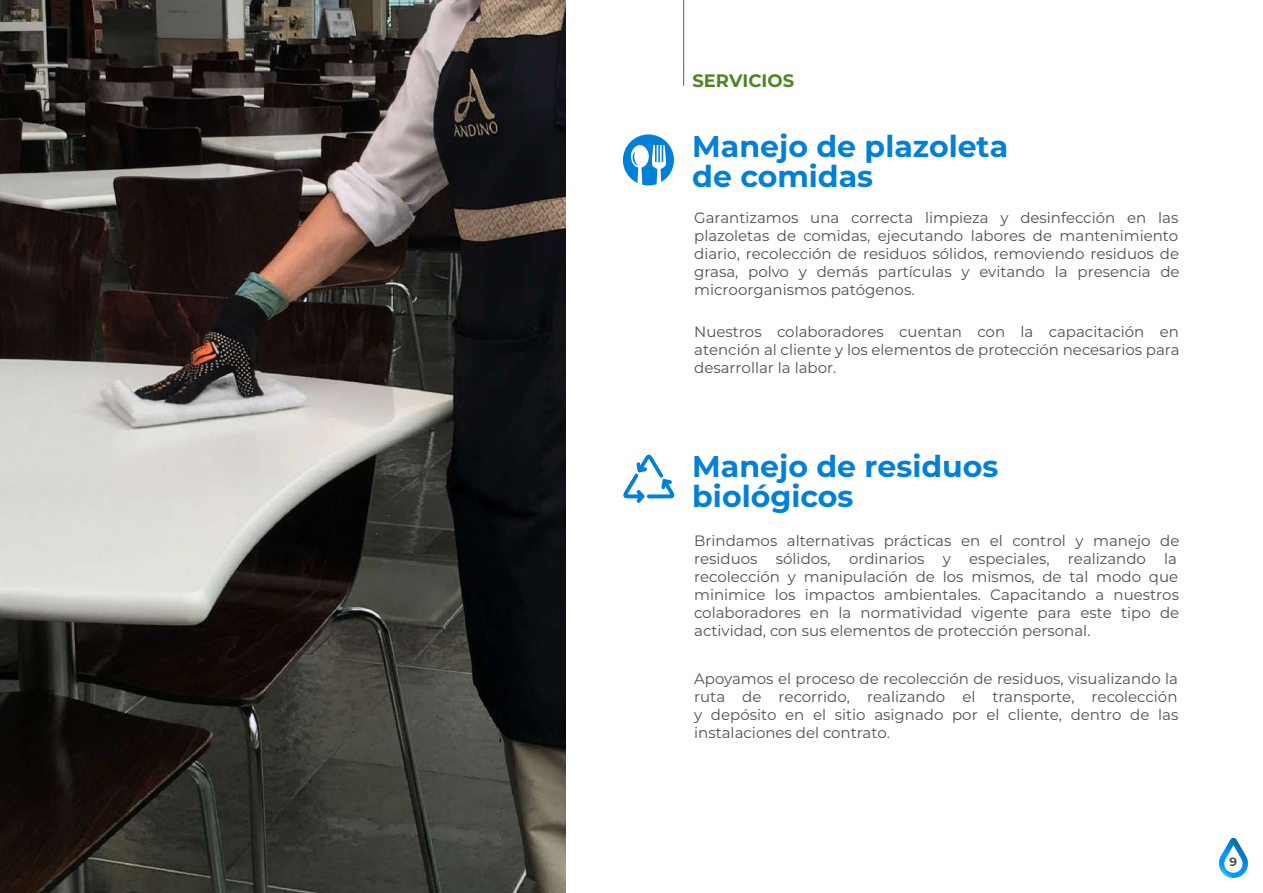
<style>
.page{position:relative;width:1263px;height:893px;background:#fff}
.page>*{position:absolute;margin:0;border:0;box-sizing:border-box;transform-origin:0 0}
.t1{font:700 30px/30px "Montserrat";color:#0080d6}
.t2{font:700 18px "Montserrat";color:#4f8425}
.t3{font:15px/18px "Montserrat";color:#504f53;text-align:justify}
.t4{font:700 12px "Montserrat";color:#504f53}
</style>
<div class="page">
<img style="left:1px;top:0;width:564px;height:893px">
<hr style="left:683px;top:0;width:1px;height:86px;background:#4f8425">
<svg style="left:1218px;top:838px;width:30px;height:40px"></svg>
<svg style="left:623px;top:134px;width:51px;height:51px"></svg>
<svg style="left:623px;top:454px;width:52px;height:49px"></svg>
<p class="t2" style="left:692px;top:67px;width:103px">SERVICIOS</p>
<h1 class="t1" style="left:692px;top:130px;width:317px">Manejo de plazoleta de comidas</h1>
<p class="t3" style="left:694px;top:208px;width:487px">Garantizamos una correcta limpieza y desinfección en las plazoletas de comidas, ejecutando labores de mantenimiento diario, recolección de residuos sólidos, removiendo residuos de grasa, polvo y demás partículas y evitando la presencia de microorganismos patógenos.</p>
<p class="t3" style="left:694px;top:322px;width:487px">Nuestros colaboradores cuentan con la capacitación en atención al cliente y los elementos de protección necesarios para desarrollar la labor.</p>
<h1 class="t1" style="left:692px;top:449px;width:308px">Manejo de residuos biológicos</h1>
<p class="t3" style="left:694px;top:531px;width:487px;text-align:left">Brindamos alternativas prácticas en el control y manejo de residuos sólidos, ordinarios y especiales, realizando la recolección y manipulación de los mismos, de tal modo que minimice los impactos ambientales. Capacitando a nuestros colaboradores en la normatividad vigente para este tipo de actividad, con sus elementos de protección personal.</p>
<p class="t3" style="left:694px;top:669px;width:486px">Apoyamos el proceso de recolección de residuos, visualizando la ruta de recorrido, realizando el transporte, recolección y depósito en el sitio asignado por el cliente, dentro de las instalaciones del contrato.</p>
<p class="t4" style="left:1229px;top:853px;width:9px">9</p>
</div>
